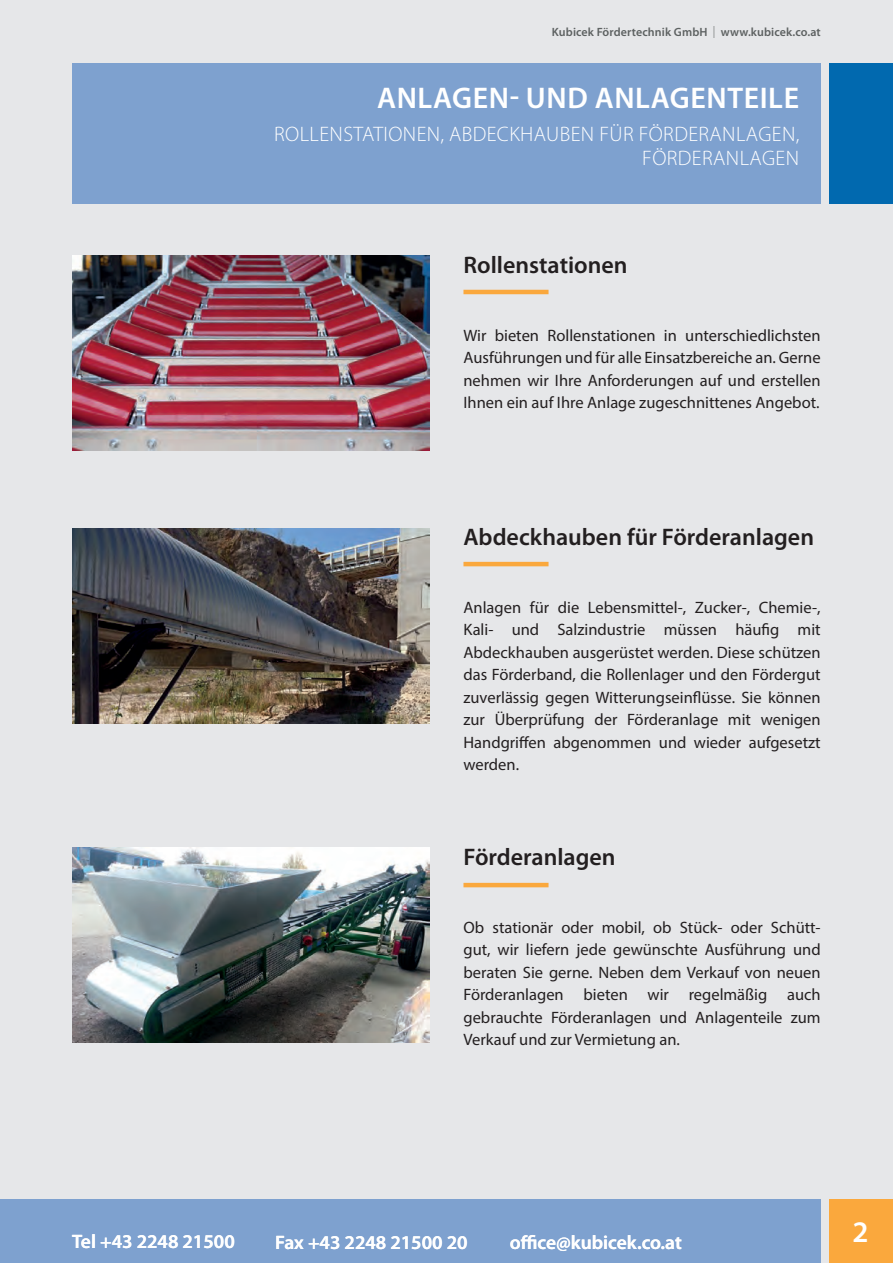
<style>
.page{position:relative;width:893px;height:1263px;background:#e6e7e9}
.page>*{position:absolute;margin:0;border:0;box-sizing:border-box;transform-origin:0 0}
.t1{font:600 30px "Myriad Pro";letter-spacing:.02em;color:#fff}
.t2{font:600 24px "Myriad Pro";color:#231f20}
.t3{font:300 21px/24px "Myriad Pro";letter-spacing:.02em;color:#fff;text-align:right}
.t4{font:600 19.5px "Myriad Pro";color:#fff}
.t5{font:16.5px/22.5px "Myriad Pro";color:#231f20;text-align:justify}
.t6{font:600 12px "Myriad Pro";letter-spacing:.01em;color:#5d6161}
.s1{font-weight:300}
</style>
<div class="page">
<img style="left:72px;top:255px;width:357px;height:196px">
<img style="left:72px;top:528px;width:357px;height:196px">
<img style="left:72px;top:847px;width:357px;height:196px">
<div style="left:829px;top:1199px;width:64px;height:64px;background:#faa83d"></div>
<hr style="left:463px;top:290px;width:85px;height:4px;background:#faa83d">
<hr style="left:463px;top:562px;width:85px;height:4px;background:#faa83d">
<hr style="left:463px;top:883px;width:85px;height:4px;background:#faa83d">
<div style="left:829px;top:64px;width:64px;height:140px;background:#0169af"></div>
<div style="left:72px;top:64px;width:749px;height:140px;background:#7ea1cf"></div>
<div style="left:0;top:1199px;width:821px;height:64px;background:#7ea1cf"></div>
<p class="t6" style="left:552px;top:25px;width:270px">Kubicek Fördertechnik GmbH <span class="s1">|</span> www.kubicek.co.at</p>
<h1 class="t1" style="left:377px;top:78px;width:424px">ANLAGEN- UND ANLAGENTEILE</h1>
<p class="t3" style="left:274px;top:122px;width:527px">ROLLENSTATIONEN, ABDECKHAUBEN FÜR FÖRDERANLAGEN,<br>FÖRDERANLAGEN</p>
<h2 class="t2" style="left:463px;top:250px;width:166px">Rollenstationen</h2>
<p class="t5" style="left:463px;top:324px;width:359px">Wir bieten Rollenstationen in unterschiedlichsten Ausführungen und für alle Einsatzbereiche an. Gerne nehmen wir Ihre Anforderungen auf und erstellen Ihnen ein auf Ihre Anlage zugeschnittenes Angebot.</p>
<h2 class="t2" style="left:463px;top:522px;width:352px">Abdeckhauben für Förderanlagen</h2>
<p class="t5" style="left:463px;top:596px;width:359px">Anlagen für die Lebensmittel-, Zucker-, Chemie-, Kali- und Salzindustrie müssen häufig mit Abdeckhauben ausgerüstet werden. Diese schützen das Förderband, die Rollenlager und den Fördergut zuverlässig gegen Witterungseinflüsse. Sie können zur Überprüfung der Förderanlage mit wenigen Handgriffen abgenommen und wieder aufgesetzt werden.</p>
<h2 class="t2" style="left:463px;top:842px;width:154px">Förderanlagen</h2>
<p class="t5" style="left:463px;top:915px;width:359px">Ob stationär oder mobil, ob Stück- oder Schütt&shy;gut, wir liefern jede gewünschte Ausführung und beraten Sie gerne. Neben dem Verkauf von neuen Förderanlagen bieten wir regelmäßig auch gebrauchte Förderanlagen und Anlagenteile zum Verkauf und zur Vermietung an.</p>
<p class="t4" style="left:72px;top:1229px;width:164px">Tel +43 2248 21500</p>
<p class="t4" style="left:275px;top:1230px;width:194px">Fax +43 2248 21500 20</p>
<p class="t4" style="left:510px;top:1230px;width:174px">office@kubicek.co.at</p>
<h1 class="t1" style="left:852px;top:1213px;width:18px">2</h1>
</div>
